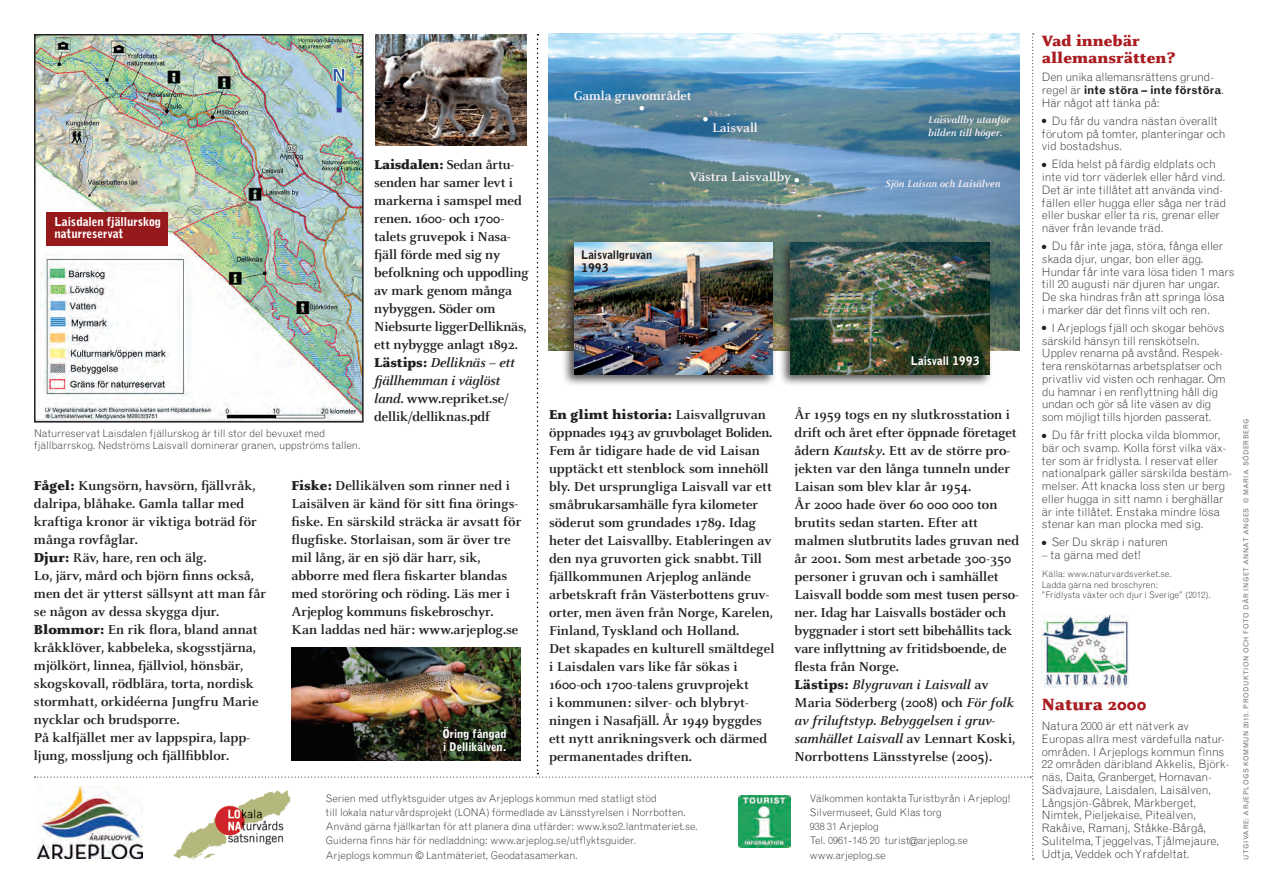
<style>
.page{position:relative;width:1263px;height:893px;background:#fff}
.page>*{position:absolute;margin:0;border:0;box-sizing:border-box;transform-origin:0 0}
.t1{font:39.15px "Minion Pro";color:#fff}
.t2{font:900 20.1px "Myriad Pro";color:#375ba9}
.t3{font:900 18px "Celeste Pro";color:#aa1d21}
.t4{font:900 16.5px/16.5px "Celeste Pro";color:#aa1d21}
.Brödtext_utflyktsgui{font:700 14.25px/18px "Celeste Pro";color:#231f20}
.t5{font:700 13.8px "Celeste Pro";color:#fdf4f8}
.LITEN_Bildtext{font:900 12px/12px "Grotesque MT Std";letter-spacing:-.025em;color:#fff}
.t6{font:300 11.55px/12.8px "Grotesque MT Std";letter-spacing:-.01em;color:#231f20}
.LITEN_Bildtext-2{font:900 11.55px/12.8px "Grotesque MT Std";letter-spacing:-.02em;color:#fff}
.LITEN_Bildtext-3{font:900 11.55px/12.8px "Grotesque MT Std";letter-spacing:-.015em;color:#231f20}
.t7{font:italic 700 10.8px/12.9px "Celeste Pro";color:#fdf4f8}
.LITEN_Bildtext-4{font:300 10.5px/12px "Grotesque MT Std";letter-spacing:-.005em;color:#231f20}
.t8{font:300 10.35px/14.2px "Grotesque MT Std";letter-spacing:-.01em;color:#231f20}
.t9{font:300 9px/10.5px "Grotesque MT Std";color:#231f20}
.t10{font:6.9px "Grotesque MT Std";letter-spacing:.07em;color:#757679}
.s1{font-weight:900}
.s2{font-style:italic}
.s3{font-size:13.5px}
.s4{font-weight:700}
</style>
<div class="page">
<img style="left:1042px;top:614px;width:86px;height:73px">
<img style="left:35px;top:33px;width:999px;height:826px">
<p class="t2" style="left:332px;top:62px;width:16px">N</p>
<p class="LITEN_Bildtext" style="left:54px;top:216px;width:108px">Laisdalen fjällurskog naturreservat</p>
<p class="LITEN_Bildtext-4" style="left:34px;top:427px;width:328px">Naturreservat Laisdalen fjällurskog är till stor del bevuxet med fjällbarrskog. Nedströms Laisvall dominerar granen, uppströms tallen.</p>
<p class="Brödtext_utflyktsgui" style="left:374px;top:155px;width:156px"><span class="s1">Laisdalen:</span> Sedan årtu&shy;senden har samer levt i markerna i samspel med renen. 1600- och 1700- talets gruvepok i Nasa&shy;fjäll förde med sig ny befolkning och uppodling av mark genom många nybyggen. Söder om<br>Niebsurte liggerDelliknäs, ett nybygge anlagt 1892.<br><span class="s1">Lästips:</span> <span class="s2">Delliknäs – ett fjällhemman i väglöst land.</span> www.repriket.se/ dellik/delliknas.pdf</p>
<p class="Brödtext_utflyktsgui" style="left:34px;top:476px;width:234px"><span class="s1">Fågel:</span> Kungsörn, havsörn, fjällvråk, dalripa, blåhake. Gamla tallar med kraftiga kronor är viktiga boträd för många rovfåglar.<br><span class="s1">Djur:</span> Räv, hare, ren och älg.<br>Lo, järv, mård och björn finns också, men det är ytterst sällsynt att man får se någon av dessa skygga djur.<br><span class="s1">Blommor:</span> En rik flora, bland annat kråkklöver, kabbeleka, skogsstjärna, mjölkört, linnea, fjällviol, hönsbär, skogskovall, rödblära, torta, nordisk stormhatt, orkidéerna Jungfru Marie nycklar och brudsporre.<br>På kalfjället mer av lappspira, lapp&shy;ljung, mossljung och fjällfibblor.</p>
<p class="Brödtext_utflyktsgui" style="left:291px;top:476px;width:231px"><span class="s1">Fiske:</span> Dellikälven som rinner ned i Laisälven är känd för sitt fina örings&shy;fiske. En särskild sträcka är avsatt för flugfiske. Storlaisan, som är över tre mil lång, är en sjö där harr, sik, abborre med flera fiskarter blandas med storöring och röding. Läs mer i Arjeplog kommuns fiskebroschyr.<br>Kan laddas ned här: www.arjeplog.se</p>
<p class="LITEN_Bildtext-2" style="left:443px;top:728px;width:65px">Öring fångad i Dellikälven.</p>
<p class="t5" style="left:574px;top:87px;width:119px">Gamla gruvområdet</p>
<p class="t1" style="left:637px;top:71px;width:10px">.</p>
<p class="t1" style="left:701px;top:83px;width:10px">.</p>
<p class="t5" style="left:712px;top:119px;width:47px">Laisvall</p>
<p class="t7" style="left:928px;top:113px;width:84px">Laisvallby utanför bilden till höger.</p>
<p class="LITEN_Bildtext-3" style="left:581px;top:248px;width:73px">Laisvallgruvan<br>1993</p>
<p class="t5" style="left:689px;top:168px;width:103px">Västra Laisvallby</p>
<p class="t1" style="left:792px;top:143px;width:10px">.</p>
<p class="t7" style="left:885px;top:177px;width:117px">Sjön Laisan och Laisälven</p>
<p class="LITEN_Bildtext-2" style="left:911px;top:355px;width:70px">Laisvall 1993</p>
<p class="Brödtext_utflyktsgui" style="left:549px;top:405px;width:227px"><span class="s1">En glimt historia:</span> Laisvallgruvan öppnades 1943 av gruvbolaget Boliden.<br>Fem år tidigare hade de vid Laisan upptäckt ett stenblock som innehöll bly. Det ursprungliga Laisvall var ett småbrukarsamhälle fyra kilometer söderut som grundades 1789. Idag heter det Laisvallby. Etableringen av den nya gruvorten gick snabbt. Till fjällkommunen Arjeplog anlände arbetskraft från Västerbottens gruv&shy;orter, men även från Norge, Karelen, Finland, Tyskland och Holland.<br>Det skapades en kulturell smältdegel i Laisdalen vars like får sökas i 1600-och 1700-talens gruvprojekt<br>i kommunen: silver- och blybryt&shy;ningen i Nasafjäll. År 1949 byggdes ett nytt anrikningsverk och därmed permanentades driften.</p>
<p class="Brödtext_utflyktsgui" style="left:794px;top:405px;width:224px">År 1959 togs en ny slutkrosstation i drift och året efter öppnade företaget</p>
<p class="Brödtext_utflyktsgui" style="left:794px;top:441px;width:226px">ådern <span class="s2">Kautsky</span>. Ett av de större pro&shy;jekten var den långa tunneln under Laisan som blev klar år 1954.<br>År 2000 hade över 60 000 000 ton brutits sedan starten. Efter att malmen slutbrutits lades gruvan ned år 2001. Som mest arbetade 300-350 personer i gruvan och i samhället</p>
<p class="Brödtext_utflyktsgui" style="left:794px;top:585px;width:225px">Laisvall bodde som mest tusen perso&shy;ner. Idag har Laisvalls bostäder och byggnader i stort sett bibehållits tack vare inflyttning av fritidsboende, de flesta från Norge.<br><span class="s1">Lästips:</span> <span class="s2">Blygruvan i Laisvall</span> av Maria Söderberg (2008) och <span class="s2">För folk av friluftstyp. Bebyggelsen i gruv&shy;samhället Laisvall</span> av Lennart Koski, Norrbottens Länsstyrelse (2005).</p>
<p class="t8" style="left:326px;top:791px;width:374px">Serien med utflyktsguider utges av Arjeplogs kommun med statligt stöd<br>till lokala naturvårdsprojekt (LONA) förmedlade av Länsstyrelsen i Norrbotten.<br>Använd gärna fjällkartan för att planera dina utfärder: www.kso2.lantmateriet.se.<br>Guiderna finns här för nedladdning: www.arjeplog.se/utflyktsguider.<br>Arjeplogs kommun © Lantmäteriet, Geodatasamerkan.</p>
<p class="t8" style="left:810px;top:791px;width:202px">Välkommen kontakta Turistbyrån i Arjeplog!<br>Silvermuseet, Guld Klas torg<br>938 31 Arjeplog<br>Tel. 0961<span class="s3">-</span>145 20 turist@arjeplog.se www.arjeplog.se</p>
<p class="t4" style="left:1042px;top:32px;width:134px">Vad innebär allemansrätten?</p>
<p class="t6" style="left:1042px;top:71px;width:184px">Den unika allemansrättens grund&shy;regel är <span class="s4">inte störa – inte förstöra</span>.<br>Här något att tänka på:</p>
<p class="t6" style="left:1042px;top:114px;width:185px">● Du får du vandra nästan överallt förutom på tomter, planteringar och vid bostadshus.</p>
<p class="t6" style="left:1042px;top:158px;width:186px">● Elda helst på färdig eldplats och inte vid torr väderlek eller hård vind.<br>Det är inte tillåtet att använda vind&shy;fällen eller hugga eller såga ner träd eller buskar eller ta ris, grenar eller näver från levande träd.</p>
<p class="t6" style="left:1042px;top:240px;width:194px">● Du får inte jaga, störa, fånga eller skada djur, ungar, bon eller ägg.<br>Hundar får inte vara lösa tiden 1 mars till 20 augusti när djuren har ungar.<br>De ska hindras från att springa lösa<br>i marker där det finns vilt och ren.</p>
<p class="t6" style="left:1042px;top:321px;width:185px">● I Arjeplogs fjäll och skogar behövs särskild hänsyn till renskötseln.<br>Upplev renarna på avstånd. Respek&shy;tera renskötarnas arbetsplatser och privatliv vid visten och renhagar. Om du hamnar i en renflyttning håll dig undan och gör så lite väsen av dig som möjligt tills hjorden passerat.</p>
<p class="t6" style="left:1042px;top:429px;width:192px">● Du får fritt plocka vilda blommor, bär och svamp. Kolla först vilka väx&shy;ter som är fridlysta. I reservat eller nationalpark gäller särskilda bestäm&shy;melser. Att knacka loss sten ur berg eller hugga in sitt namn i berghällar är inte tillåtet. Enstaka mindre lösa stenar kan man plocka med sig.</p>
<p class="t6" style="left:1042px;top:536px;width:128px">● Ser Du skräp i naturen</p>
<p class="t6" style="left:1042px;top:549px;width:101px">– ta gärna med det!</p>
<p class="t9" style="left:1042px;top:569px;width:171px">Källa: www.naturvardsverket.se.<br>Ladda gärna ned broschyren:<br>”Fridlysta växter och djur i Sverige” (2012).</p>
<p class="t3" style="left:1042px;top:692px;width:106px">Natura 2000</p>
<p class="t6" style="left:1042px;top:720px;width:189px">Natura 2000 är ett nätverk av Europas allra mest värdefulla natur&shy;områden. I Arjeplogs kommun finns 22 områden däribland Akkelis, Björk&shy;näs, Daita, Granberget, Hornavan-Sädvajaure, Laisdalen, Laisälven, Långsjön-Gåbrek, Märkberget, Nimtek, Pieljekaise, Piteälven, Rakåive, Ramanj, Ståkke-Bårgå, Sulitelma, Tjeggelvas, Tjålmejaure, Udtja, Veddek och Yrafdeltat.</p>
<p class="t10" style="left:1242px;top:860px;width:443px;rotate:-90deg">UTGIVARE: ARJEPLOGS KOMMUN 2015. PRODUKTION OCH FOTO DÄR INGET ANNAT ANGES © MARIA SÖDERBERG</p>
</div>
